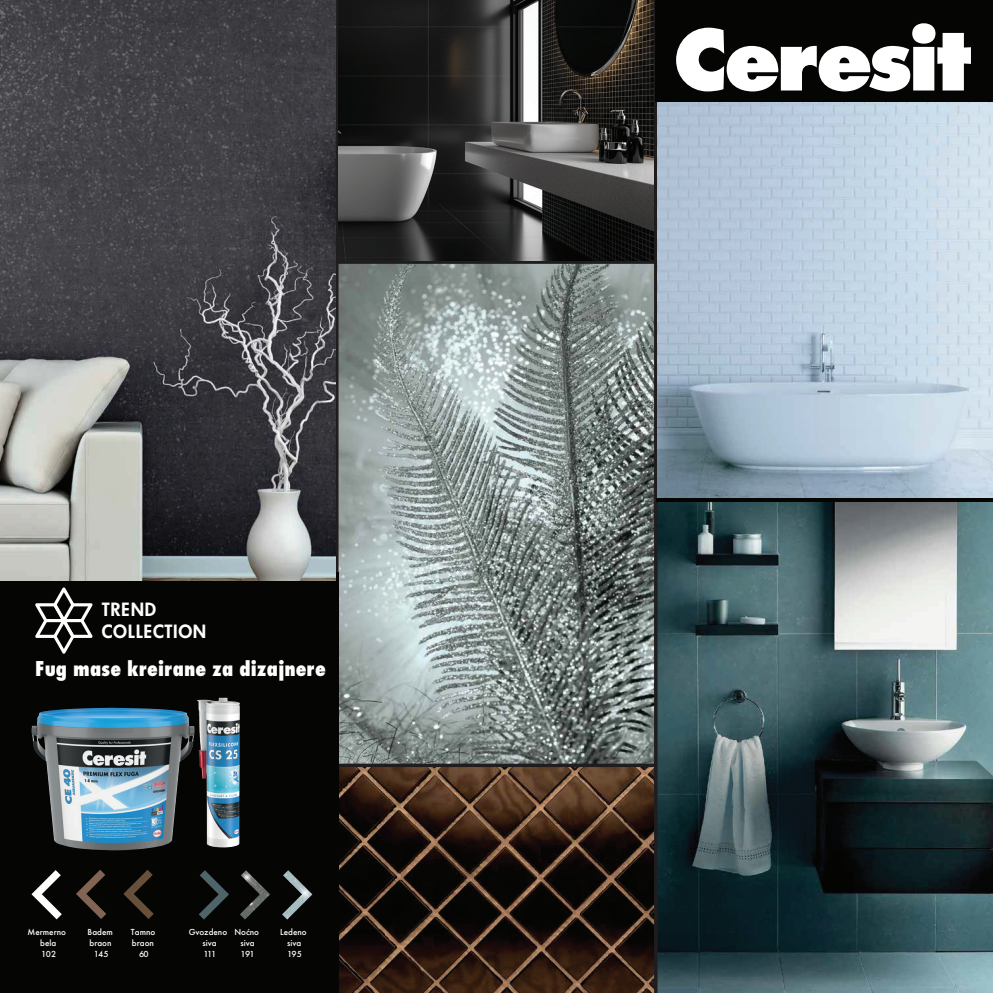
<style>
.page{position:relative;width:993px;height:993px;background:#fff}
.page>*{position:absolute;margin:0;border:0;box-sizing:border-box;transform-origin:0 0}
.t1{font:800 condensed 19.95px "Futura";color:#fff}
.t2{font:700 17.85px/21.3px "IS Futura CEHU";letter-spacing:.04em;color:#fff}
.t3{font:500 9.1px/10.8px "Futura PT";color:#fff;text-align:center}
</style>
<div class="page">
<img style="left:338px;top:264px;width:315px;height:499px">
<img style="left:338px;top:766px;width:315px;height:226px">
<img style="left:657px;top:501px;width:335px;height:491px">
<svg style="left:338px;top:260px;width:315px;height:4px"></svg>
<hr style="left:336px;top:763px;width:320px;height:3px;background:#211d1f">
<hr style="left:335px;top:0;width:3px;height:992px;background:#211d1f">
<svg style="left:653px;top:0;width:4px;height:992px;background:#2f2c2c"></svg>
<div style="left:0;top:572px;width:338px;height:420px;background:#050604"></div>
<svg style="left:35px;top:587px;width:57px;height:66px"></svg>
<img style="left:32px;top:707px;width:162px;height:143px">
<img style="left:197px;top:697px;width:43px;height:150px">
<img style="left:657px;top:101px;width:335px;height:397px">
<div style="left:655px;top:0;width:337px;height:101px;background:#050604"></div>
<svg style="left:676px;top:23px;width:295px;height:68px"></svg>
<img style="left:0;top:0;width:335px;height:580px">
<hr style="left:656px;top:498px;width:336px;height:3px;background:#050604">
<svg style="left:199px;top:870px;width:30px;height:49px"></svg>
<img style="left:282px;top:870px;width:30px;height:49px">
<svg style="left:31px;top:870px;width:31px;height:49px"></svg>
<svg style="left:76px;top:870px;width:30px;height:48px"></svg>
<svg style="left:123px;top:870px;width:31px;height:48px"></svg>
<img style="left:240px;top:870px;width:30px;height:49px">
<img style="left:338px;top:0;width:315px;height:260px">
<h2 class="t2" style="left:102px;top:598px;width:106px">TREND<br>COLLECTION</h2>
<h1 class="t1" style="left:35px;top:655px;width:292px">Fug mase kreirane za dizajnere</h1>
<p class="t3" style="left:28px;top:926px;width:40px">Mermerno bela<br>102</p>
<p class="t3" style="left:189px;top:926px;width:40px">Gvozdeno siva<br>111</p>
<p class="t3" style="left:88px;top:926px;width:27px">Badem braon<br>145</p>
<p class="t3" style="left:234px;top:926px;width:26px">Noćno siva<br>191</p>
<p class="t3" style="left:280px;top:926px;width:28px">Ledeno siva<br>195</p>
<p class="t3" style="left:131px;top:926px;width:26px">Tamno braon<br>60</p>
</div>
